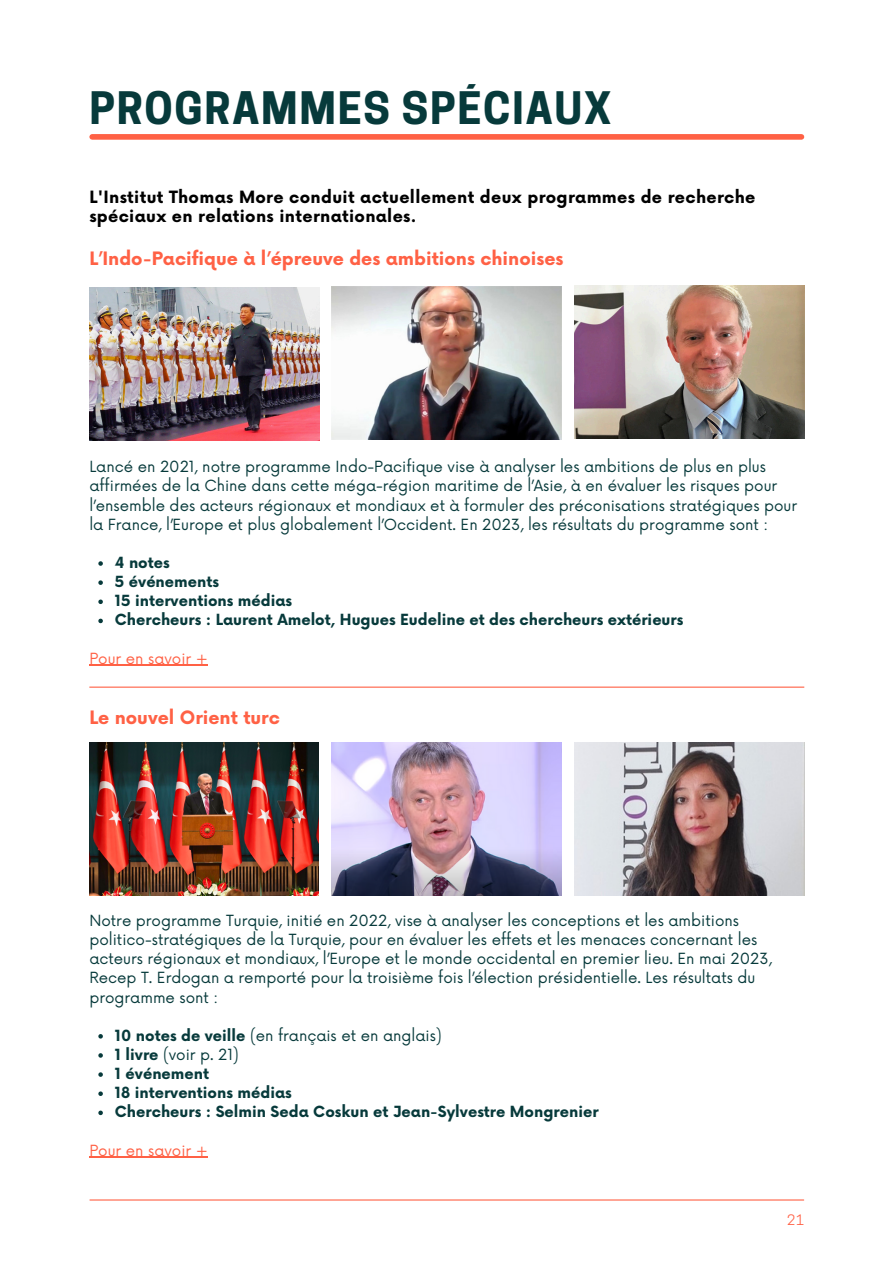
<style>
.page{position:relative;width:894px;height:1264px;background:#fff}
.page>*{position:absolute;margin:0;border:0;box-sizing:border-box;transform-origin:0 0}
.t1{font:700 42px "Cooper Hewitt";letter-spacing:.04em;color:#073a3b}
.t2{font:700 18px "Now";color:#ff6145}
.t3{font:700 16.5px/19.2px "Now";letter-spacing:.02em;color:#000}
.t4{font:15px/19.2px "Now";color:#073a3b}
.t5{font:700 15px "Now";color:#073a3b}
.t6{font:15px "Now";color:#ff6145}
.t7{font:13.5px "Cooper Hewitt";color:#ff6145}
.s1{font-weight:700}
</style>
<div class="page">
<div style="left:92px;top:134px;width:709px;height:6px;background:#ff6145"></div>
<hr style="left:90px;top:1199px;width:713px;height:1px;background:#ff6145">
<hr style="left:89px;top:686px;width:715px;height:1px;background:#ff6145">
<img style="left:574px;top:286px;width:230px;height:153px">
<img style="left:89px;top:742px;width:230px;height:153px">
<img style="left:574px;top:742px;width:230px;height:153px">
<img style="left:89px;top:288px;width:230px;height:153px">
<img style="left:332px;top:286px;width:229px;height:153px">
<img style="left:332px;top:742px;width:229px;height:153px">
<svg style="left:98px;top:1034px;width:5px;height:4px"></svg>
<svg style="left:98px;top:1053px;width:5px;height:4px"></svg>
<svg style="left:98px;top:1072px;width:5px;height:4px"></svg>
<svg style="left:98px;top:1091px;width:5px;height:4px"></svg>
<svg style="left:98px;top:1110px;width:5px;height:5px"></svg>
<hr style="left:89px;top:1156px;width:119px;height:1px;background:#ff6145">
<svg style="left:98px;top:561px;width:5px;height:5px"></svg>
<svg style="left:98px;top:580px;width:5px;height:5px"></svg>
<svg style="left:98px;top:599px;width:5px;height:5px"></svg>
<svg style="left:98px;top:618px;width:5px;height:5px"></svg>
<hr style="left:89px;top:665px;width:119px;height:1px;background:#ff6145">
<p class="t1" style="left:89px;top:92px;width:523px">PROGRAMMES SPÉCIAUX</p>
<p class="t3" style="left:89px;top:188px;width:667px">L'Institut Thomas More conduit actuellement deux programmes de recherche spéciaux en relations internationales.</p>
<p class="t2" style="left:89px;top:249px;width:475px">L’Indo-Pacifique à l’épreuve des ambitions chinoises</p>
<p class="t4" style="left:89px;top:458px;width:709px">Lancé en 2021, notre programme Indo-Pacifique vise à analyser les ambitions de plus en plus affirmées de la Chine dans cette méga-région maritime de l’Asie, à en évaluer les risques pour l’ensemble des acteurs régionaux et mondiaux et à formuler des préconisations stratégiques pour la France, l’Europe et plus globalement l’Occident. En 2023, les résultats du programme sont :</p>
<p class="t5" style="left:115px;top:554px;width:56px">4 notes</p>
<p class="t5" style="left:115px;top:573px;width:106px">5 événements</p>
<p class="t5" style="left:115px;top:593px;width:179px">15 interventions médias</p>
<p class="t5" style="left:115px;top:612px;width:570px">Chercheurs : Laurent Amelot, Hugues Eudeline et des chercheurs extérieurs</p>
<p class="t6" style="left:89px;top:650px;width:120px">Pour en savoir +</p>
<p class="t2" style="left:89px;top:707px;width:192px">Le nouvel Orient turc</p>
<p class="t4" style="left:89px;top:911px;width:683px">Notre programme Turquie, initié en 2022, vise à analyser les conceptions et les ambitions politico-stratégiques de la Turquie, pour en évaluer les effets et les menaces concernant les acteurs régionaux et mondiaux, l’Europe et le monde occidental en premier lieu. En mai 2023, Recep T. Erdogan a remporté pour la troisième fois l’élection présidentielle. Les résultats du programme sont :</p>
<h2 class="t4" style="left:115px;top:1026px;width:328px"><span class="s1">10 notes de veille</span> (en français et en anglais)</h2>
<p class="t4" style="left:115px;top:1045px;width:125px"><span class="s1">1 livre</span> (voir p. 21)</p>
<p class="t5" style="left:115px;top:1065px;width:96px">1 événement</p>
<p class="t5" style="left:115px;top:1084px;width:178px">18 interventions médias</p>
<p class="t5" style="left:115px;top:1103px;width:485px">Chercheurs : Selmin Seda Coskun et Jean-Sylvestre Mongrenier</p>
<p class="t6" style="left:89px;top:1141px;width:120px">Pour en savoir +</p>
<p class="t7" style="left:787px;top:1215px;width:18px">21</p>
</div>
